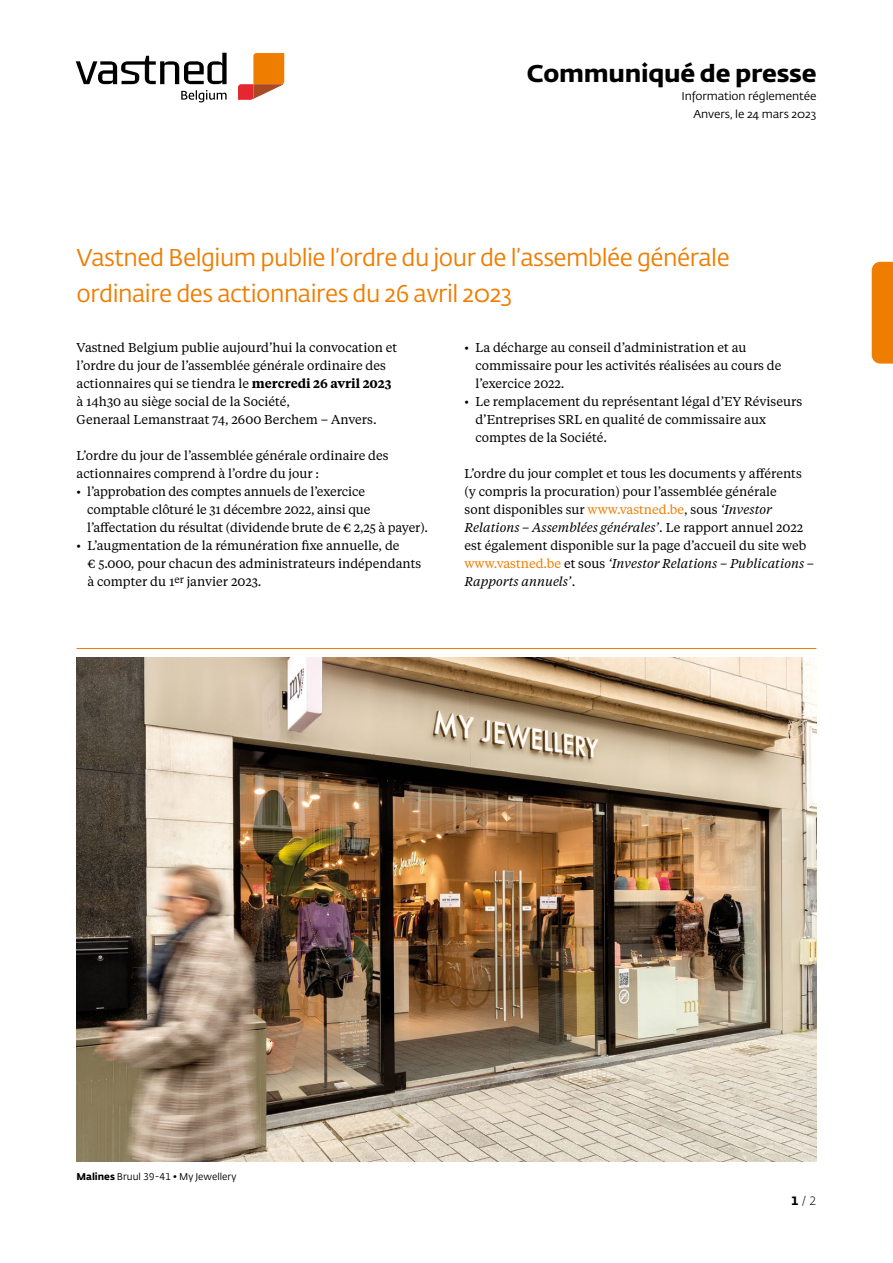
<style>
.page{position:relative;width:893px;height:1263px;background:#fff}
.page>*{position:absolute;margin:0;border:0;box-sizing:border-box;transform-origin:0 0}
.t1{font:24px/36px "Fedra Sans Std";letter-spacing:-.02em;color:#ef7d00}
.t2{font:700 24px "Fedra Sans Std";letter-spacing:-.01em;color:#000;scale:1.05 1}
.t3{font:12.75px/18px "Tiempos Text";color:#000}
.t4{font:300 12px "Fedra Sans Std";color:#000}
.t5{font:11.25px/18px "Fedra Sans Std";letter-spacing:-.01em;color:#000;text-align:right;scale:1.05 1}
.t6{font:9.75px "Fedra Sans Std";color:#000}
.s1{font-weight:600}
.s2{color:#ef7d00}
.s3{font-style:italic}
.s4{font-weight:700}
</style>
<div class="page">
<div style="left:872px;top:262px;width:21px;height:102px;background:#ef7d00"></div>
<svg style="left:181px;top:90px;width:46px;height:12px"></svg>
<svg style="left:76px;top:53px;width:151px;height:31px"></svg>
<svg style="left:238px;top:53px;width:46px;height:47px"></svg>
<hr style="left:77px;top:648px;width:739px;height:1px;background:#ef7d00">
<img style="left:77px;top:658px;width:739px;height:504px">
<h1 class="t2" style="left:527px;top:58px;width:277px">Communiqué de presse</h1>
<p class="t5" style="left:681px;top:87px;width:130px">Information réglementée<br>Anvers, le 24 mars 2023</p>
<h1 class="t1" style="left:77px;top:240px;width:655px">Vastned Belgium publie l’ordre du jour de l’assemblée générale ordinaire des actionnaires du 26 avril 2023</h1>
<p class="t3" style="left:77px;top:338px;width:322px">Vastned Belgium publie aujourd’hui la convocation et l’ordre du jour de l’assemblée générale ordinaire des actionnaires qui se tiendra le <span class="s1">mercredi 26 avril 2023 </span>à 14h30 au siège social de la Société,<br>Generaal Lemanstraat 74, 2600 Berchem – Anvers.</p>
<p class="t3" style="left:77px;top:446px;width:314px">L’ordre du jour de l’assemblée générale ordinaire des actionnaires comprend à l’ordre du jour :</p>
<p class="t3" style="left:87px;top:482px;width:343px;text-indent:-11px">• l’approbation des comptes annuels de l’exercice comptable clôturé le 31 décembre 2022, ainsi que l’affectation du résultat (dividende brute de € 2,25 à payer).</p>
<p class="t3" style="left:87px;top:536px;width:335px;text-indent:-11px">• L’augmentation de la rémunération fixe annuelle, de<br>€ 5.000, pour chacun des administrateurs indépendants à compter du 1<sup>er</sup> janvier 2023.</p>
<p class="t3" style="left:475px;top:338px;width:308px;text-indent:-11px">• La décharge au conseil d’administration et au commissaire pour les activités réalisées au cours de l’exercice 2022.</p>
<p class="t3" style="left:475px;top:392px;width:328px;text-indent:-11px">• Le remplacement du représentant légal d’EY Réviseurs d’Entreprises SRL en qualité de commissaire aux comptes de la Société.</p>
<p class="t3" style="left:464px;top:464px;width:351px">L’ordre du jour complet et tous les documents y afférents (y compris la procuration) pour l’assemblée générale<br>sont disponibles sur <span class="s2">www.vastned.be</span>, sous <span class="s3">‘Investor Relations – Assemblées générales’</span>. Le rapport annuel 2022 est également disponible sur la page d’accueil du site web <span class="s2">www.vastned.be</span> et sous <span class="s3">‘Investor Relations – Publications – Rapports annuels’</span>.</p>
<p class="t6" style="left:77px;top:1170px;width:161px"><span class="s4">Malines</span> Bruul 39-41 • My Jewellery</p>
<p class="t4" style="left:792px;top:1193px;width:26px"><span class="s4">1</span> / 2</p>
</div>
